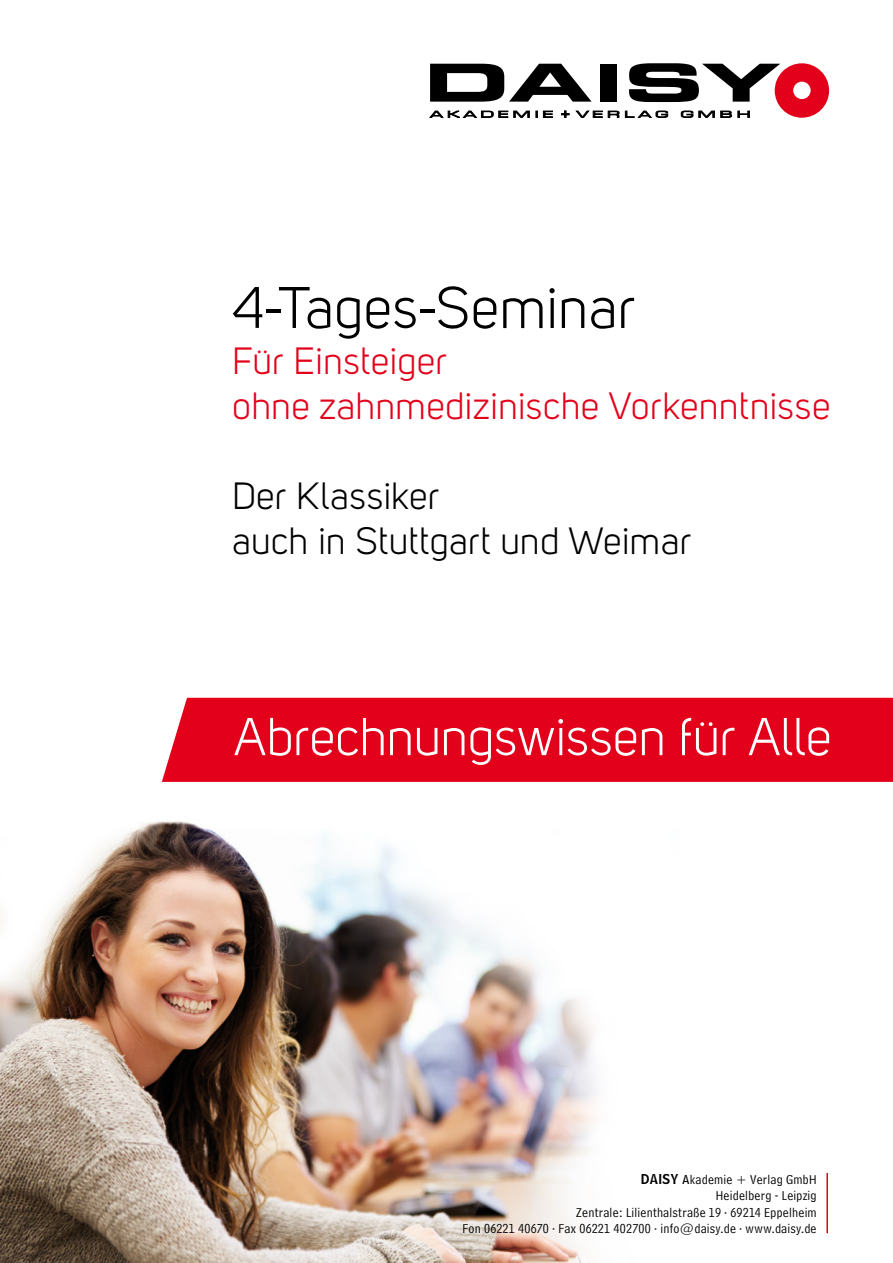
<style>
.page{position:relative;width:893px;height:1263px;background:#fff}
.page>*{position:absolute;margin:0;border:0;box-sizing:border-box;transform-origin:0 0}
.t1{font:57.75px "Uni Sans Book";color:#000}
.t2{font:52.5px "Uni Sans Book";color:#fff}
.t3{font:37.5px/45px "Uni Sans Book";letter-spacing:.005em;color:#e2001a}
.t4{font:37.5px/45px "Uni Sans Book";letter-spacing:.01em;color:#000}
.t5{font:13.5px/16.5px "Bell Centennial Address";letter-spacing:.02em;color:#000;text-align:right}
.s1{font-family:"Bell Centennial Name And Number"}
.s2{font-family:"Bell Centennial Sub Caption"}
</style>
<div class="page">
<img style="left:0;top:821px;width:596px;height:442px">
<hr style="left:826px;top:1173px;width:2px;height:60px;background:#e2001a">
<svg style="left:429px;top:110px;width:101px;height:8px"></svg>
<svg style="left:536px;top:111px;width:17px;height:7px"></svg>
<svg style="left:575px;top:110px;width:93px;height:8px"></svg>
<svg style="left:681px;top:110px;width:69px;height:8px"></svg>
<svg style="left:561px;top:111px;width:8px;height:7px"></svg>
<svg style="left:430px;top:64px;width:162px;height:38px"></svg>
<div style="left:600px;top:64px;width:17px;height:38px;background:#000"></div>
<svg style="left:629px;top:63px;width:151px;height:39px"></svg>
<div style="left:775px;top:63px;width:54px;height:55px;background:#e2001a;border-radius:50%"></div>
<div style="left:793px;top:82px;width:18px;height:17px;background:#fff;border-radius:50%"></div>
<div style="left:162px;top:698px;width:731px;height:84px;background:#e2001a"></div>
<h1 class="t1" style="left:232px;top:275px;width:405px">4-Tages-Seminar</h1>
<h3 class="t3" style="left:232px;top:339px;width:600px">Für Einsteiger<br>ohne zahnmedizinische Vorkenntnisse</h3>
<h3 class="t4" style="left:232px;top:474px;width:461px">Der Klassiker<br>auch in Stuttgart und Weimar</h3>
<h2 class="t2" style="left:234px;top:707px;width:599px">Abrechnungswissen für Alle</h2>
<p class="t5" style="left:462px;top:1171px;width:356px"><span class="s1">DAISY</span> <span class="s2">A</span>kademie + Verlag GmbH<br>Heidelberg - Leipzig<br>Zentrale: Lilienthalstraße 19 · 69214 Eppelheim<br>Fon 06221 40670 · Fax 06221 402700 · info@daisy.de · www.daisy.de</p>
</div>
